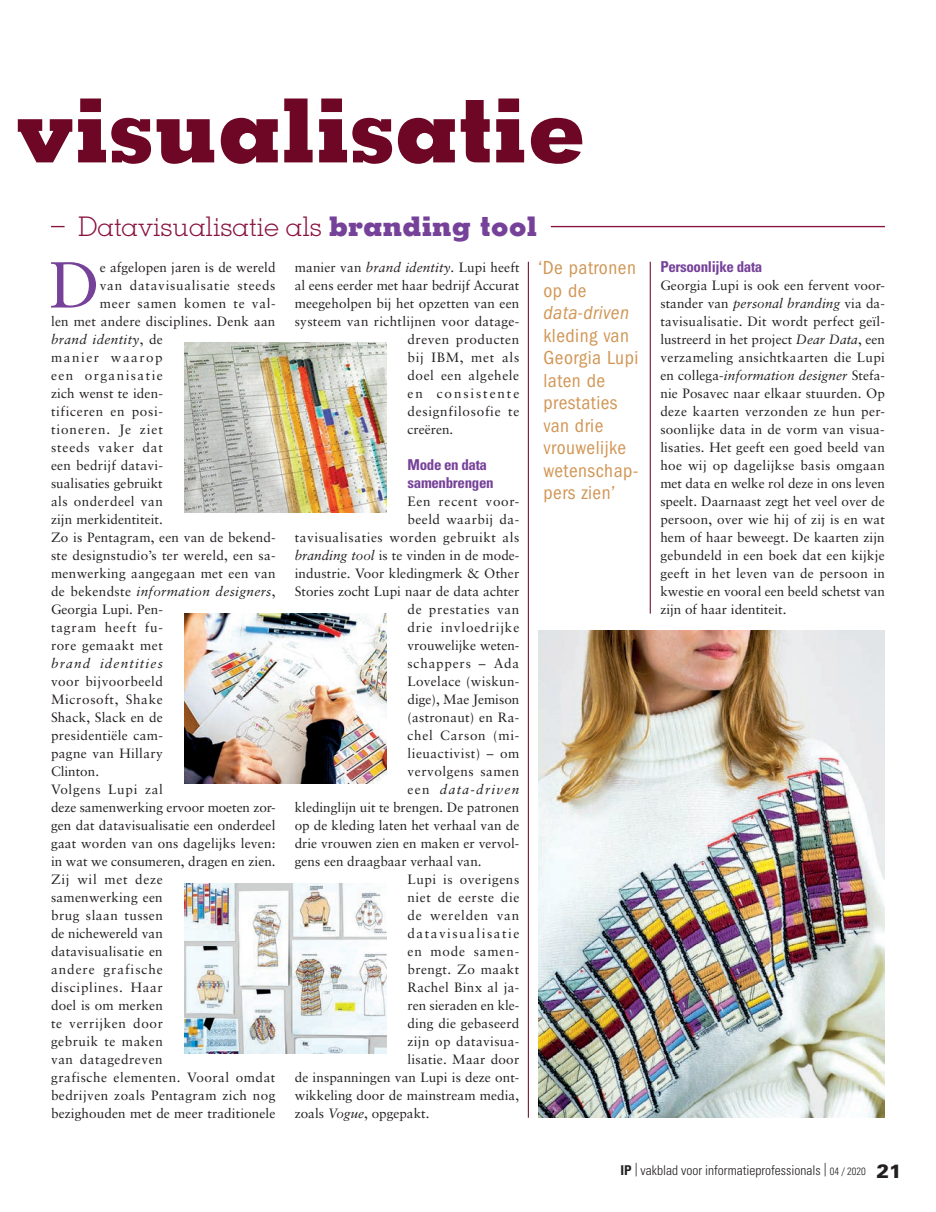
<style>
.page{position:relative;width:936px;height:1212px;background:#fff}
.page>*{position:absolute;margin:0;border:0;box-sizing:border-box;transform-origin:0 0}
.t1{font:800 88.5px "Memphis";color:#6e0725}
.t2{font:65.1px "Sabon";color:#764299}
.t3{font:300 27px "Memphis";color:#88113e}
.t4{font:condensed 19.5px/22.5px "Franklin Gothic";letter-spacing:.025em;color:#d19757}
.t5{font:italic condensed 19.5px "Franklin Gothic";letter-spacing:.025em;color:#d19757}
.t6{font:700 condensed 15px/18px "Univers";letter-spacing:-.025em;color:#764299}
.t7{font:13.5px/18px "Sabon";letter-spacing:.02em;color:#231f20;text-align:justify}
.t8{font:13.5px "Sabon";color:#231f20}
.t9{font:13.5px "Sabon";letter-spacing:.04em;color:#231f20}
.t10{font:13.5px "Sabon";letter-spacing:.05em;color:#231f20}
.t11{font:13.5px "Sabon";letter-spacing:.055em;color:#231f20}
.t12{font:italic 13.5px "Sabon";letter-spacing:.025em;color:#231f20}
.t13{font:300 condensed 13.5px "Univers";color:#231f20}
.t14{font:13.5px "Sabon";letter-spacing:.045em;color:#231f20}
.t15{font:13.5px "Sabon";letter-spacing:.065em;color:#231f20}
.t16{font:13.5px "Sabon";letter-spacing:.06em;color:#231f20}
.t17{font:13.5px "Sabon";letter-spacing:.11em;color:#231f20}
.t18{font:13.5px "Sabon";letter-spacing:.07em;color:#231f20}
.t19{font:italic 13.5px "Sabon";letter-spacing:.085em;color:#231f20}
.t20{font:italic 13.5px "Sabon";letter-spacing:.095em;color:#231f20}
.t21{font:13.5px "Sabon";letter-spacing:.105em;color:#231f20}
.t22{font:13.5px "Sabon";letter-spacing:.14em;color:#231f20}
.s1{font-weight:800;color:#764299}
.s2{font-style:normal}
.s3{font-style:italic}
.s4{font-weight:700}
.s5{font-size:10.5px}
.s6{font-weight:900;font-stretch:normal;font-size:19.2px}
</style>
<div class="page">
<hr style="left:649px;top:262px;width:1px;height:352px;background:#6e0725">
<hr style="left:528px;top:262px;width:1px;height:856px;background:#6e0725">
<svg style="left:51px;top:226px;width:14px;height:1px"></svg>
<hr style="left:551px;top:226px;width:333px;height:1px;background:#88113e">
<img style="left:538px;top:630px;width:346px;height:488px">
<img style="left:185px;top:883px;width:201px;height:170px">
<img style="left:184px;top:343px;width:202px;height:170px">
<img style="left:184px;top:613px;width:202px;height:170px">
<h1 class="t1" style="left:16px;top:74px;width:572px">visualisatie</h1>
<h3 class="t3" style="left:78px;top:209px;width:460px">Datavisualisatie als <span class="s1">branding tool</span></h3>
<h2 class="t2" style="left:49px;top:246px;width:52px">D</h2>
<p class="t7" style="left:100px;top:258px;width:177px">e afgelopen jaren is de wereld</p>
<p class="t11" style="left:100px;top:277px;width:177px">van datavisualisatie steeds</p>
<p class="t10" style="left:100px;top:295px;width:177px">meer samen komen te val-</p>
<p class="t7" style="left:51px;top:312px;width:226px">len met andere disciplines. Denk aan</p>
<p class="t12" style="left:51px;top:331px;width:113px">brand identity<span class="s2">, de</span></p>
<p class="t17" style="left:51px;top:349px;width:113px">manier waarop</p>
<p class="t21" style="left:51px;top:367px;width:113px">een organisatie</p>
<p class="t7" style="left:51px;top:384px;width:113px">zich wenst te iden-</p>
<p class="t14" style="left:51px;top:403px;width:113px">tificeren en posi-</p>
<p class="t18" style="left:51px;top:421px;width:113px">tioneren. Je ziet</p>
<p class="t15" style="left:51px;top:439px;width:113px">steeds vaker dat</p>
<p class="t7" style="left:51px;top:456px;width:113px">een bedrijf datavi-</p>
<p class="t8" style="left:51px;top:475px;width:113px">sualisaties gebruikt</p>
<p class="t7" style="left:51px;top:492px;width:113px">als onderdeel van</p>
<p class="t7" style="left:51px;top:510px;width:113px">zijn merkidentiteit.</p>
<p class="t7" style="left:51px;top:528px;width:226px">Zo is Pentagram, een van de bekend-</p>
<p class="t7" style="left:51px;top:546px;width:226px">ste designstudio’s ter wereld, een sa-</p>
<p class="t7" style="left:51px;top:564px;width:226px">menwerking aangegaan met een van</p>
<p class="t12" style="left:51px;top:583px;width:226px"><span class="s2">de bekendste</span> information designers<span class="s2">,</span></p>
<p class="t7" style="left:51px;top:600px;width:113px">Georgia Lupi. Pen-</p>
<p class="t16" style="left:51px;top:619px;width:113px">tagram heeft fu-</p>
<p class="t7" style="left:51px;top:636px;width:113px">rore gemaakt met</p>
<p class="t19" style="left:51px;top:655px;width:113px">brand identities</p>
<p class="t7" style="left:51px;top:672px;width:226px;text-align:left">voor bijvoorbeeld<br>Microsoft, Shake<br>Shack, Slack en de<br>presidentiële cam-<br>pagne van Hillary<br>Clinton.<br>Volgens Lupi zal<br>deze samenwerking ervoor moeten zor&shy;gen dat datavisualisatie een onderdeel gaat worden van ons dagelijks leven: in wat we consumeren, dragen en zien.<br>Zij wil met deze<br>samenwerking een<br>brug slaan tussen<br>de nichewereld van<br>datavisualisatie en<br>andere grafische<br>disciplines. Haar<br>doel is om merken<br>te verrijken door<br>gebruik te maken<br>van datagedreven<br>grafische elementen. Vooral omdat bedrijven zoals Pentagram zich nog bezighouden met de meer traditionele</p>
<p class="t7" style="left:295px;top:258px;width:226px">manier van <span class="s3">brand identity</span>. Lupi heeft</p>
<p class="t8" style="left:295px;top:277px;width:226px">al eens eerder met haar bedrijf Accurat</p>
<p class="t7" style="left:295px;top:294px;width:226px">meegeholpen bij het opzetten van een</p>
<p class="t7" style="left:295px;top:312px;width:226px">systeem van richtlijnen voor datage-</p>
<p class="t9" style="left:407px;top:331px;width:113px">dreven producten</p>
<p class="t11" style="left:407px;top:349px;width:113px">bij IBM, met als</p>
<p class="t14" style="left:407px;top:367px;width:113px">doel een algehele</p>
<p class="t22" style="left:407px;top:385px;width:113px">en consistente</p>
<p class="t10" style="left:407px;top:403px;width:113px">designfilosofie te</p>
<p class="t8" style="left:407px;top:421px;width:47px">creëren.</p>
<p class="t6" style="left:407px;top:455px;width:88px">Mode en data samenbrengen</p>
<p class="t11" style="left:407px;top:493px;width:113px">Een recent voor-</p>
<p class="t7" style="left:407px;top:510px;width:113px">beeld waarbij da-</p>
<p class="t9" style="left:295px;top:529px;width:226px">tavisualisaties worden gebruikt als</p>
<p class="t8" style="left:295px;top:547px;width:226px"><span class="s3">branding tool</span> is te vinden in de mode-</p>
<p class="t7" style="left:295px;top:564px;width:226px">industrie. Voor kledingmerk &amp; Other</p>
<p class="t8" style="left:295px;top:583px;width:226px">Stories zocht Lupi naar de data achter</p>
<p class="t10" style="left:407px;top:601px;width:113px">de prestaties van</p>
<p class="t15" style="left:407px;top:619px;width:113px">drie invloedrijke</p>
<p class="t8" style="left:407px;top:637px;width:113px">vrouwelijke weten-</p>
<p class="t16" style="left:407px;top:655px;width:113px">schappers – Ada</p>
<p class="t7" style="left:407px;top:672px;width:113px">Lovelace (wiskun-</p>
<p class="t8" style="left:407px;top:691px;width:113px">dige), Mae Jemison</p>
<p class="t7" style="left:407px;top:708px;width:113px">(astronaut) en Ra-</p>
<p class="t10" style="left:407px;top:727px;width:113px">chel Carson (mi-</p>
<p class="t9" style="left:407px;top:745px;width:113px">lieuactivist) – om</p>
<p class="t9" style="left:407px;top:763px;width:113px">vervolgens samen</p>
<p class="t20" style="left:407px;top:781px;width:113px"><span class="s2">een</span> data-driven</p>
<p class="t8" style="left:295px;top:799px;width:226px">kledinglijn uit te brengen. De patronen</p>
<p class="t8" style="left:295px;top:817px;width:226px">op de kleding laten het verhaal van de</p>
<p class="t8" style="left:295px;top:835px;width:226px">drie vrouwen zien en maken er vervol-</p>
<p class="t8" style="left:295px;top:853px;width:188px">gens een draagbaar verhaal van.</p>
<p class="t14" style="left:407px;top:871px;width:113px">Lupi is overigens</p>
<p class="t9" style="left:407px;top:889px;width:113px">niet de eerste die</p>
<p class="t16" style="left:407px;top:907px;width:113px">de werelden van</p>
<p class="t17" style="left:407px;top:925px;width:113px">datavisualisatie</p>
<p class="t15" style="left:407px;top:943px;width:113px">en mode samen-</p>
<p class="t7" style="left:407px;top:960px;width:113px">brengt. Zo maakt</p>
<p class="t7" style="left:407px;top:978px;width:113px">Rachel Binx al ja-</p>
<p class="t8" style="left:407px;top:997px;width:113px">ren sieraden en kle-</p>
<p class="t7" style="left:407px;top:1014px;width:113px">ding die gebaseerd</p>
<p class="t7" style="left:407px;top:1032px;width:113px">zijn op datavisua-</p>
<p class="t7" style="left:407px;top:1050px;width:113px">lisatie. Maar door</p>
<p class="t7" style="left:295px;top:1068px;width:226px">de inspanningen van Lupi is deze ont-</p>
<p class="t7" style="left:295px;top:1086px;width:226px">wikkeling door de mainstream media,</p>
<p class="t8" style="left:295px;top:1105px;width:136px">zoals <span class="s3">Vogue</span>, opgepakt.</p>
<h3 class="t4" style="left:538px;top:257px;width:99px">‘De patronen op de</h3>
<h3 class="t5" style="left:543px;top:302px;width:87px">data-driven</h3>
<h3 class="t4" style="left:543px;top:324px;width:97px">kleding van<br>Georgia Lupi laten de prestaties van drie vrouwelijke wetenschap&shy;pers zien’</h3>
<p class="t6" style="left:660px;top:257px;width:103px">Persoonlijke data</p>
<p class="t7" style="left:660px;top:276px;width:226px">Georgia Lupi is ook een fervent voor&shy;stander van <span class="s3">personal branding</span> via da&shy;tavisualisatie. Dit wordt perfect geïl&shy;lustreerd in het project <span class="s3">Dear Data</span>, een verzameling ansichtkaarten die Lupi en collega-<span class="s3">information designer</span> Stefa&shy;nie Posavec naar elkaar stuurden. Op deze kaarten verzonden ze hun per&shy;soonlijke data in de vorm van visua&shy;lisaties. Het geeft een goed beeld van hoe wij op dagelijkse basis omgaan met data en welke rol deze in ons leven speelt. Daarnaast zegt het veel over de persoon, over wie hij of zij is en wat hem of haar beweegt. De kaarten zijn gebundeld in een boek dat een kijkje geeft in het leven van de persoon in kwestie en vooral een beeld schetst van zijn of haar identiteit.</p>
<p class="t13" style="left:620px;top:1162px;width:283px"><span class="s4">IP</span> | vakblad voor informatieprofessionals | <span class="s5">04 / 2020</span> <span class="s6">21</span></p>
</div>
